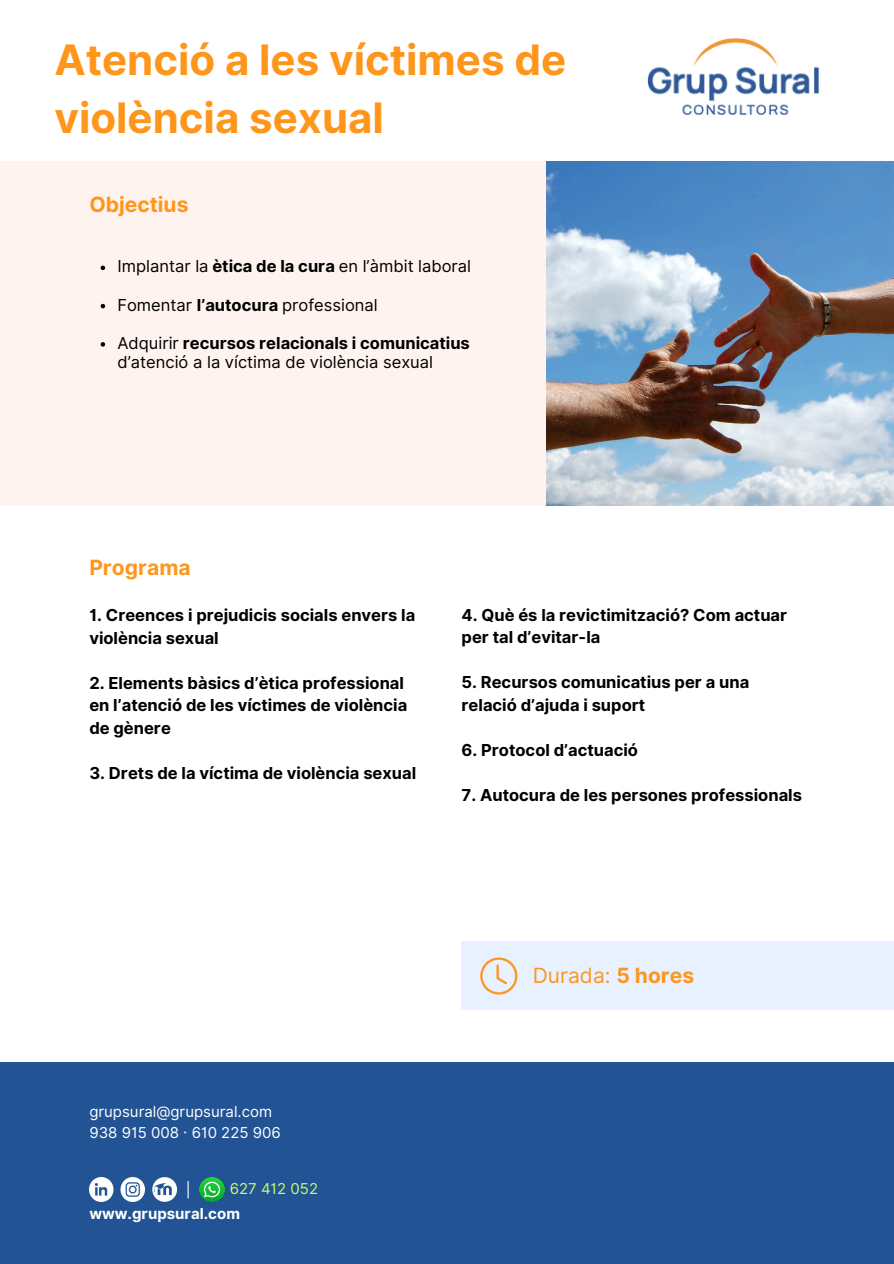
<style>
.page{position:relative;width:894px;height:1264px;background:#fff}
.page>*{position:absolute;margin:0;border:0;box-sizing:border-box;transform-origin:0 0}
.t1{font:700 42px/58.5px "Inter";color:#ff961c}
.t2{font:700 21px "Inter";color:#ff961c}
.t3{font:21px "Inter";color:#ff961c}
.t4{font:700 16.5px/22.5px "Inter";color:#000}
.t5{font:16.5px/19.2px "Inter";color:#000}
.t6{font:15px "Inter";color:#fff}
.t7{font:700 15px "Inter";color:#fff}
.t8{font:15px "Inter";color:#c1ff72}
.s1{font-weight:700}
</style>
<div class="page">
<div style="left:0;top:161px;width:893px;height:345px;background:#fff3ef"></div>
<div style="left:0;top:1062px;width:893px;height:201px;background:#225394"></div>
<div style="left:461px;top:941px;width:432px;height:69px;background:#e7f1ff"></div>
<img style="left:647px;top:38px;width:172px;height:77px">
<svg style="left:480px;top:957px;width:37px;height:37px"></svg>
<img style="left:89px;top:1177px;width:25px;height:24px">
<img style="left:120px;top:1177px;width:25px;height:24px">
<svg style="left:152px;top:1177px;width:25px;height:24px"></svg>
<img style="left:200px;top:1177px;width:25px;height:24px">
<svg style="left:187px;top:1181px;width:2px;height:17px"></svg>
<img style="left:546px;top:161px;width:347px;height:344px">
<svg style="left:101px;top:265px;width:4px;height:5px"></svg>
<svg style="left:101px;top:304px;width:4px;height:4px"></svg>
<svg style="left:101px;top:342px;width:4px;height:4px"></svg>
<h4 class="t1" style="left:54px;top:30px;width:513px">Atenció a les víctimes de violència sexual</h4>
<h4 class="t2" style="left:89px;top:191px;width:101px">Objectius</h4>
<h4 class="t5" style="left:117px;top:257px;width:355px">Implantar la <span class="s1">ètica de la cura</span> en l’àmbit laboral</h4>
<h4 class="t5" style="left:117px;top:295px;width:262px">Fomentar <span class="s1">l’autocura</span> professional</h4>
<h4 class="t5" style="left:117px;top:333px;width:354px">Adquirir <span class="s1">recursos relacionals i comunicatius </span>d’atenció a la víctima de violència sexual</h4>
<p class="t2" style="left:89px;top:555px;width:103px">Programa</p>
<p class="t4" style="left:89px;top:604px;width:327px">1. Creences i prejudicis socials envers la violència sexual</p>
<p class="t4" style="left:89px;top:671px;width:319px">2. Elements bàsics d’ètica professional en l’atenció de les víctimes de violència de gènere</p>
<p class="t4" style="left:89px;top:761px;width:328px">3. Drets de la víctima de violència sexual</p>
<p class="t4" style="left:461px;top:603px;width:327px">4. Què és la revictimització? Com actuar per tal d’evitar-la</p>
<h2 class="t4" style="left:461px;top:671px;width:289px">5. Recursos comunicatius per a una relació d’ajuda i suport</h2>
<h4 class="t4" style="left:461px;top:738px;width:178px">6. Protocol d’actuació</h4>
<h4 class="t4" style="left:461px;top:783px;width:342px">7. Autocura de les persones professionals</h4>
<h1 class="t6" style="left:89px;top:1102px;width:184px">grupsural@grupsural.com</h1>
<p class="t6" style="left:89px;top:1123px;width:193px">938 915 008 · 610 225 906</p>
<h3 class="t8" style="left:230px;top:1179px;width:90px">627 412 052</h3>
<h2 class="t7" style="left:89px;top:1204px;width:152px">www.grupsural.com</h2>
<p class="t3" style="left:532px;top:962px;width:163px">Durada: <span class="s1">5 hores</span></p>
</div>
